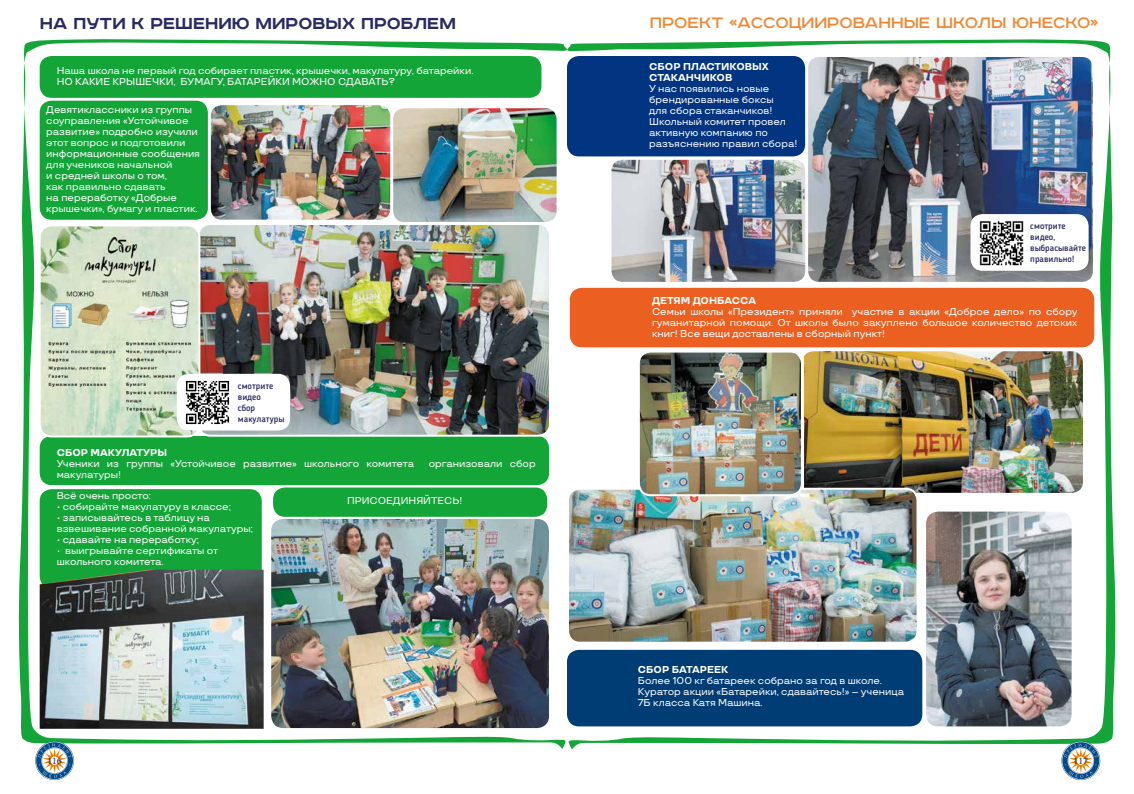
<style>
.page{position:relative;width:1134px;height:794px;background:#fff}
.page>*{position:absolute;margin:0;border:0;box-sizing:border-box;transform-origin:0 0}
.t1{font:700 20px "Road Radio";color:#2a2a63}
.t2{font:19px "Road Radio";color:#f18732}
.t3{font:500 10px/11px "TT Travels";color:#fff}
.t4{font:700 10px/11px "TT Travels";color:#fff}
.t5{font:10px "Minion Pro";color:#202f51}
.t6{font:500 9px/11px "Blogger Sans";color:#2a2a63}
</style>
<div class="page">
<img style="left:18px;top:39px;width:1098px;height:742px">
<div style="left:567px;top:650px;width:355px;height:76px;background:#003d75;border-radius:12px"></div>
<div style="left:970px;top:214px;width:119px;height:57px;background:#fff;border-radius:12px"></div>
<img style="left:974px;top:216px;width:50px;height:54px">
<h1 class="t1" style="left:40px;top:12px;width:418px">НА ПУТИ К РЕШЕНИЮ МИРОВЫХ ПРОБЛЕМ</h1>
<h2 class="t2" style="left:650px;top:12px;width:450px">ПРОЕКТ «АССОЦИИРОВАННЫЕ ШКОЛЫ ЮНЕСКО»</h2>
<p class="t3" style="left:57px;top:65px;width:418px">Наша школа не первый год собирает пластик, крышечки, макулатуру, батарейки.<br>НО КАКИЕ КРЫШЕЧКИ, БУМАГУ, БАТАРЕЙКИ МОЖНО СДАВАТЬ?</p>
<p class="t3" style="left:46px;top:104px;width:155px">Девятиклассники из группы соуправления «Устойчивое развитие» подробно изучили этот вопрос и подготовили информационные сообщения для учеников начальной<br>и средней школы о том,<br>как правильно сдавать<br>на переработку «Добрые крышечки», бумагу и пластик.</p>
<p class="t6" style="left:238px;top:380px;width:48px">смотрите видео<br>сбор макулатуры</p>
<p class="t4" style="left:57px;top:447px;width:112px">СБОР МАКУЛАТУРЫ</p>
<p class="t3" style="left:57px;top:458px;width:359px">Ученики из группы «Устойчивое развитие» школьного комитета</p>
<p class="t3" style="left:429px;top:458px;width:109px">организовали сбор</p>
<p class="t3" style="left:57px;top:469px;width:66px">макулатуры!</p>
<p class="t3" style="left:347px;top:495px;width:117px">ПРИСОЕДИНЯЙТЕСЬ!</p>
<p class="t3" style="left:57px;top:490px;width:96px">Всё очень просто:</p>
<p class="t3" style="left:57px;top:501px;width:176px">• собирайте макулатуру в классе;</p>
<p class="t3" style="left:57px;top:512px;width:198px">• записывайтесь в таблицу на взвешивание собранной макулатуры;</p>
<p class="t3" style="left:57px;top:534px;width:144px">• сдавайте на переработку;</p>
<p class="t3" style="left:57px;top:545px;width:163px">• выигрывайте сертификаты от школьного комитета.</p>
<p class="t4" style="left:649px;top:61px;width:121px">СБОР ПЛАСТИКОВЫХ<br>СТАКАНЧИКОВ</p>
<p class="t3" style="left:649px;top:83px;width:150px">У нас появились новые брендированные боксы<br>для сбора стаканчиков!<br>Школьный комитет провел активную компанию по разъяснению правил сбора!</p>
<p class="t6" style="left:1030px;top:220px;width:57px">смотрите видео, выбрасывайте правильно!</p>
<p class="t4" style="left:652px;top:295px;width:106px">ДЕТЯМ ДОНБАССА</p>
<p class="t3" style="left:652px;top:306px;width:427px;text-align:justify">Семьи школы «Президент» приняли участие в акции «Доброе дело» по сбору гуманитарной помощи. От школы было закуплено большое количество детских книг! Все вещи доставлены в сборный пункт!</p>
<p class="t4" style="left:638px;top:664px;width:92px">СБОР БАТАРЕЕК</p>
<p class="t3" style="left:638px;top:675px;width:268px">Более 100 кг батареек собрано за год в школе.<br>Куратор акции «Батарейки, сдавайтесь!» – ученица<br>7Б класса Катя Машина.</p>
<p class="t5" style="left:47px;top:754px;width:16px">116</p>
<p class="t5" style="left:1074px;top:754px;width:16px">117</p>
</div>
